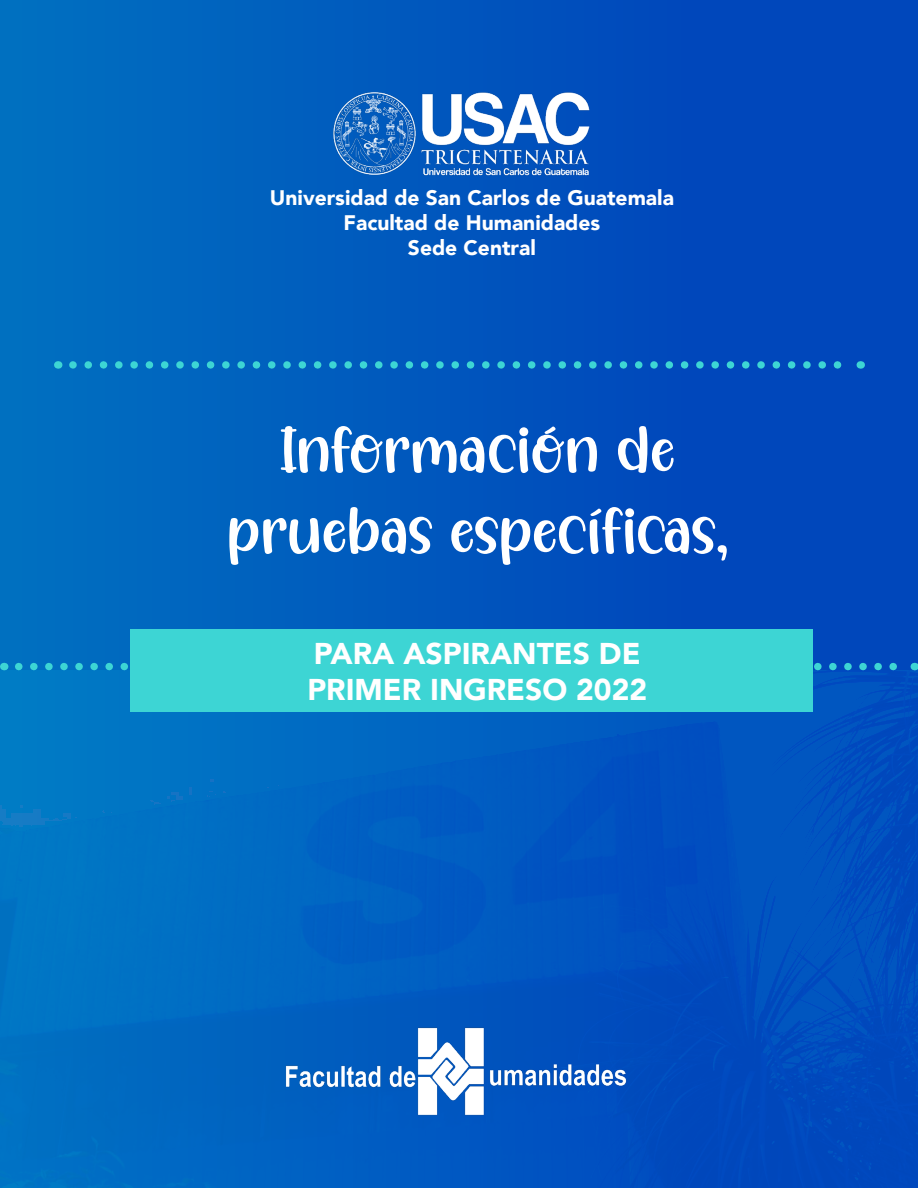
<style>
.page{position:relative;width:918px;height:1188px;background:#fff}
.page>*{position:absolute;margin:0;border:0;box-sizing:border-box;transform-origin:0 0}
.t1{font:67.5px/81px "Olivia & Kevin";color:#fff;text-align:center}
.t2{font:900 30px/36px "Avenir";color:#fff}
.t3{font:900 21px/25.2px "Avenir";color:#fff;text-align:center}
</style>
<div class="page">
<div style="left:0;top:0;width:918px;height:1188px;background:linear-gradient(to right,#006ec0,#003fba)"></div>
<img style="left:0;top:670px;width:918px;height:518px">
<div style="left:131px;top:629px;width:682px;height:83px;background:#3dd5d4"></div>
<img style="left:318px;top:11px;width:308px;height:233px">
<img style="left:272px;top:932px;width:367px;height:256px">
<svg style="left:73px;top:361px;width:780px;height:8px;background:#1582c4"></svg>
<svg style="left:19px;top:663px;width:888px;height:7px"></svg>
<p class="t3" style="left:270px;top:184px;width:406px">Universidad de San Carlos de Guatemala<br>Facultad de Humanidades<br>Sede Central</p>
<h1 class="t1" style="left:226px;top:413px;width:504px">Información de pruebas específicas,</h1>
<h2 class="t2" style="left:307px;top:635px;width:341px">PARA ASPIRANTES DE<br>PRIMER INGRESO 2022</h2>
</div>
